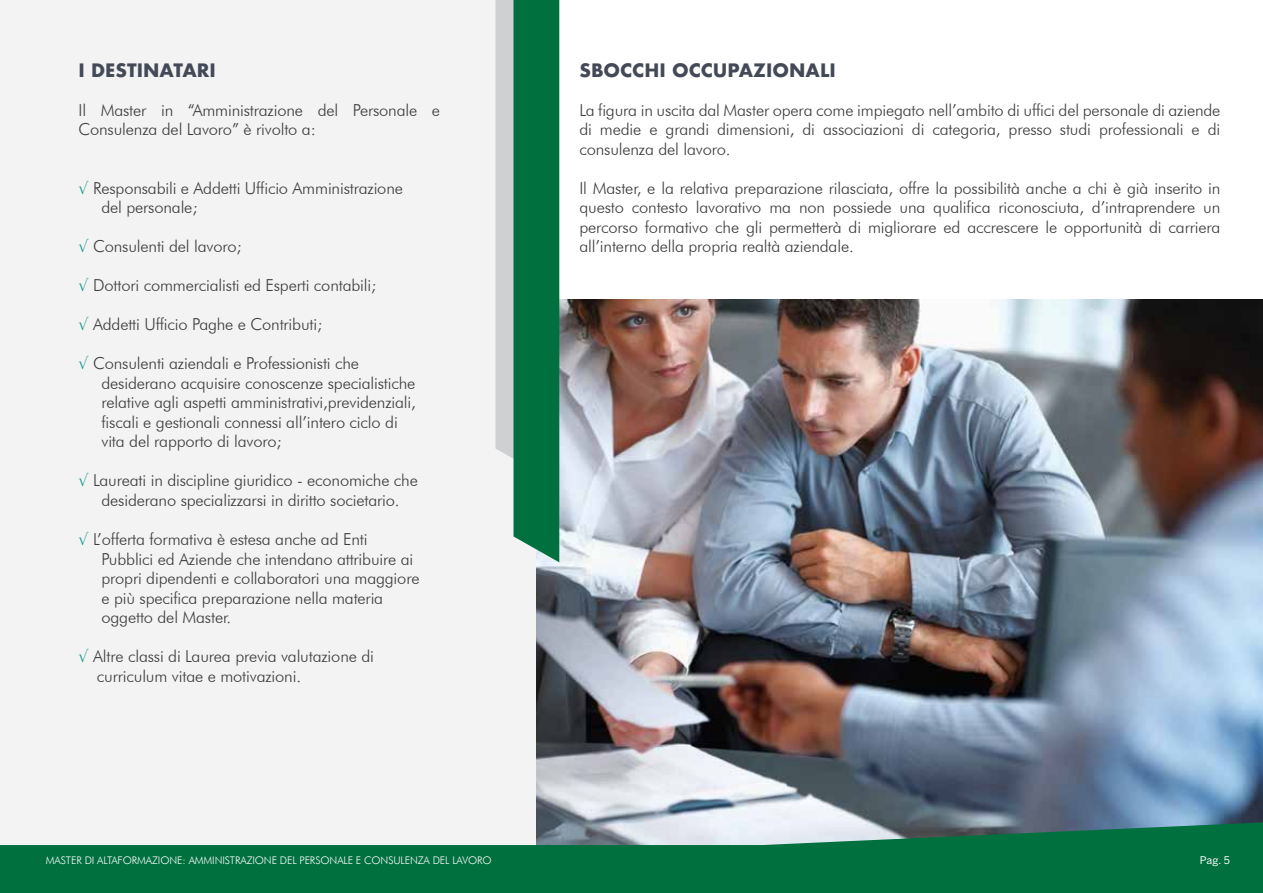
<style>
.page{position:relative;width:1263px;height:893px;background:#fff}
.page>*{position:absolute;margin:0;border:0;box-sizing:border-box;transform-origin:0 0}
.t1{font:700 18px "Futura";color:#434957}
.t2{font:300 16.5px/19.5px "Futura BT";letter-spacing:-.01em;color:#3d3c3c}
.t3{font:300 10.5px "Futura BT";letter-spacing:-.01em;color:#fff}
.t4{font:10.5px "Benton Sans";color:#fff}
.s1{color:#109685}
</style>
<div class="page">
<img style="left:536px;top:300px;width:727px;height:522px">
<div style="left:0;top:0;width:536px;height:891px;background:#f3f3f4"></div>
<svg style="left:495px;top:0;width:64px;height:562px;background:#559a7c"></svg>
<svg style="left:0;top:822px;width:1263px;height:71px;background:#368a67"></svg>
<p class="t1" style="left:79px;top:57px;width:139px">I DESTINATARI</p>
<p class="t2" style="left:79px;top:100px;width:363px">Il Master in “Amministrazione del Personale e<br>Consulenza del Lavoro” è rivolto a:</p>
<p class="t2" style="left:101px;top:178px;width:303px;text-indent:-23px"><span class="s1">√</span> Responsabili e Addetti Ufficio Amministrazione del personale;</p>
<p class="t2" style="left:79px;top:237px;width:165px"><span class="s1">√</span> Consulenti del lavoro;</p>
<p class="t2" style="left:79px;top:276px;width:299px"><span class="s1">√</span> Dottori commercialisti ed Esperti contabili;</p>
<p class="t2" style="left:79px;top:315px;width:245px"><span class="s1">√</span> Addetti Ufficio Paghe e Contributi;</p>
<p class="t2" style="left:101px;top:354px;width:316px;text-indent:-23px"><span class="s1">√</span> Consulenti aziendali e Professionisti che desiderano acquisire conoscenze specialistiche relative agli aspetti amministrativi,previdenziali, fiscali e gestionali connessi all’intero ciclo di vita del rapporto di lavoro;</p>
<p class="t2" style="left:79px;top:471px;width:341px;text-align:center"><span class="s1">√</span> Laureati in discipline giuridico - economiche che desiderano specializzarsi in diritto societario.</p>
<p class="t2" style="left:101px;top:529px;width:320px;text-indent:-23px"><span class="s1">√</span> L’offerta formativa è estesa anche ad Enti Pubblici ed Aziende che intendano attribuire ai propri dipendenti e collaboratori una maggiore e più specifica preparazione nella materia oggetto del Master.</p>
<p class="t2" style="left:97px;top:646px;width:279px;text-indent:-18px"><span class="s1">√</span> Altre classi di Laurea previa valutazione di curriculum vitae e motivazioni.</p>
<p class="t1" style="left:579px;top:57px;width:258px">SBOCCHI OCCUPAZIONALI</p>
<p class="t2" style="left:579px;top:100px;width:642px;text-align:justify">La figura in uscita dal Master opera come impiegato nell’ambito di uffici del personale di aziende di medie e grandi dimensioni, di associazioni di categoria, presso studi professionali e di consulenza del lavoro.</p>
<p class="t2" style="left:579px;top:178px;width:642px;text-align:justify">Il Master, e la relativa preparazione rilasciata, offre la possibilità anche a chi è già inserito in questo contesto lavorativo ma non possiede una qualifica riconosciuta, d’intraprendere un percorso formativo che gli permetterà di migliorare ed accrescere le opportunità di carriera all’interno della propria realtà aziendale.</p>
<p class="t3" style="left:46px;top:854px;width:447px">MASTER DI ALTAFORMAZIONE: AMMINISTRAZIONE DEL PERSONALE E CONSULENZA DEL LAVORO</p>
<p class="t4" style="left:1200px;top:854px;width:32px">Pag. 5</p>
</div>
